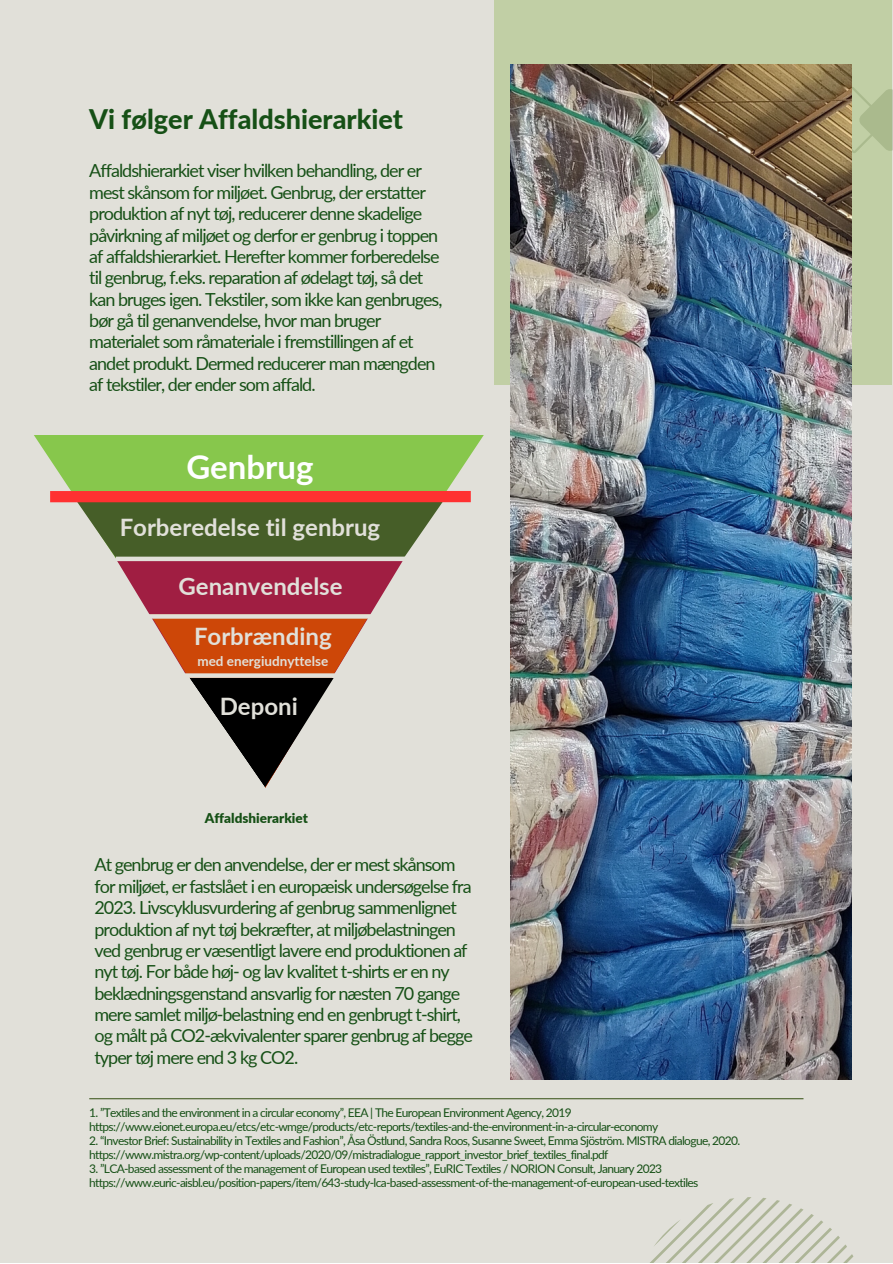
<style>
.page{position:relative;width:893px;height:1264px;background:#fff}
.page>*{position:absolute;margin:0;border:0;box-sizing:border-box;transform-origin:0 0}
.t1{font:700 33px "Lato";color:#fff}
.t2{font:800 27px "Lato";color:#165016}
.t3{font:700 24px/50.2px "Lato";color:#e1e0d9;text-align:center}
.t4{font:18px/21.3px "Lato";letter-spacing:-.055em;color:#165016}
.t5{font:700 13.5px "Lato";color:#e1e0d9}
.t6{font:900 13.5px "Lato";color:#165016}
.t7{font:12px/14px "Lato";letter-spacing:-.055em;color:#165016}
</style>
<div class="page">
<div style="left:0;top:0;width:892px;height:1262px;background:#e1e0d9"></div>
<div style="left:494px;top:0;width:397px;height:385px;background:#c1cfa5"></div>
<hr style="left:89px;top:1098px;width:714px;height:1px;background:#465e28">
<svg style="left:851px;top:66px;width:41px;height:107px"></svg>
<svg style="left:651px;top:1197px;width:203px;height:65px"></svg>
<img style="left:510px;top:64px;width:341px;height:1015px">
<svg style="left:34px;top:435px;width:450px;height:68px;fill:#87c74c"></svg>
<svg style="left:73px;top:502px;width:373px;height:57px;fill:#465e28"></svg>
<svg style="left:117px;top:561px;width:286px;height:53px;fill:#a01e42"></svg>
<div style="left:50px;top:491px;width:421px;height:11px;background:#ff3131"></div>
<div style="left:116px;top:556px;width:304px;height:5px;background:#e1e0d9"></div>
<svg style="left:150px;top:614px;width:220px;height:174px"></svg>
<h2 class="t2" style="left:89px;top:102px;width:315px">Vi følger Affaldshierarkiet</h2>
<p class="t4" style="left:89px;top:160px;width:354px">Affaldshierarkiet viser hvilken behandling, der er mest skånsom for miljøet. Genbrug, der erstatter produktion af nyt tøj, reducerer denne skadelige påvirkning af miljøet og derfor er genbrug i toppen af affaldshierarkiet. Herefter kommer forberedelse til genbrug, f.eks. reparation af ødelagt tøj, så det kan bruges igen. Tekstiler, som ikke kan genbruges, bør gå til genanvendelse, hvor man bruger materialet som råmateriale i fremstillingen af et andet produkt. Dermed reducerer man mængden af tekstiler, der ender som affald.</p>
<h1 class="t1" style="left:186px;top:446px;width:129px">Genbrug</h1>
<h3 class="t3" style="left:120px;top:501px;width:262px">Forberedelse til genbrug</h3>
<h3 class="t3" style="left:178px;top:560px;width:166px">Genanvendelse<br>Forbrænding</h3>
<p class="t5" style="left:197px;top:653px;width:132px">med energiudnyttelse</p>
<h3 class="t3" style="left:220px;top:680px;width:80px">Deponi</h3>
<p class="t6" style="left:205px;top:809px;width:105px">Affaldshierarkiet</p>
<p class="t4" style="left:94px;top:853px;width:380px">At genbrug er den anvendelse, der er mest skånsom for miljøet, er fastslået i en europæisk undersøgelse fra 2023. Livscyklusvurdering af genbrug sammenlignet produktion af nyt tøj bekræfter, at miljøbelastningen ved genbrug er væsentligt lavere end produktionen af nyt tøj. For både høj- og lav kvalitet t-shirts er en ny beklædningsgenstand ansvarlig for næsten 70 gange mere samlet miljø-belastning end en genbrugt t-shirt, og målt på CO2-ækvivalenter sparer genbrug af begge typer tøj mere end 3 kg CO2.</p>
<p class="t7" style="left:89px;top:1105px;width:570px">1. ”Textiles and the environment in a circular economy”, EEA | The European Environment Agency, 2019 https://www.eionet.europa.eu/etcs/etc-wmge/products/etc-reports/textiles-and-the-environment-in-a-circular-economy</p>
<p class="t7" style="left:89px;top:1133px;width:652px">2. “Investor Brief: Sustainability in Textiles and Fashion”, Åsa Östlund, Sandra Roos, Susanne Sweet, Emma Sjöström. MISTRA dialogue, 2020. https://www.mistra.org/wp-content/uploads/2020/09/mistradialogue_rapport_investor_brief_textiles_final.pdf</p>
<p class="t7" style="left:89px;top:1161px;width:610px">3. ”LCA-based assessment of the management of European used textiles”, EuRIC Textiles / NORION Consult, January 2023 https://www.euric-aisbl.eu/position-papers/item/643-study-lca-based-assessment-of-the-management-of-european-used-textiles</p>
</div>
